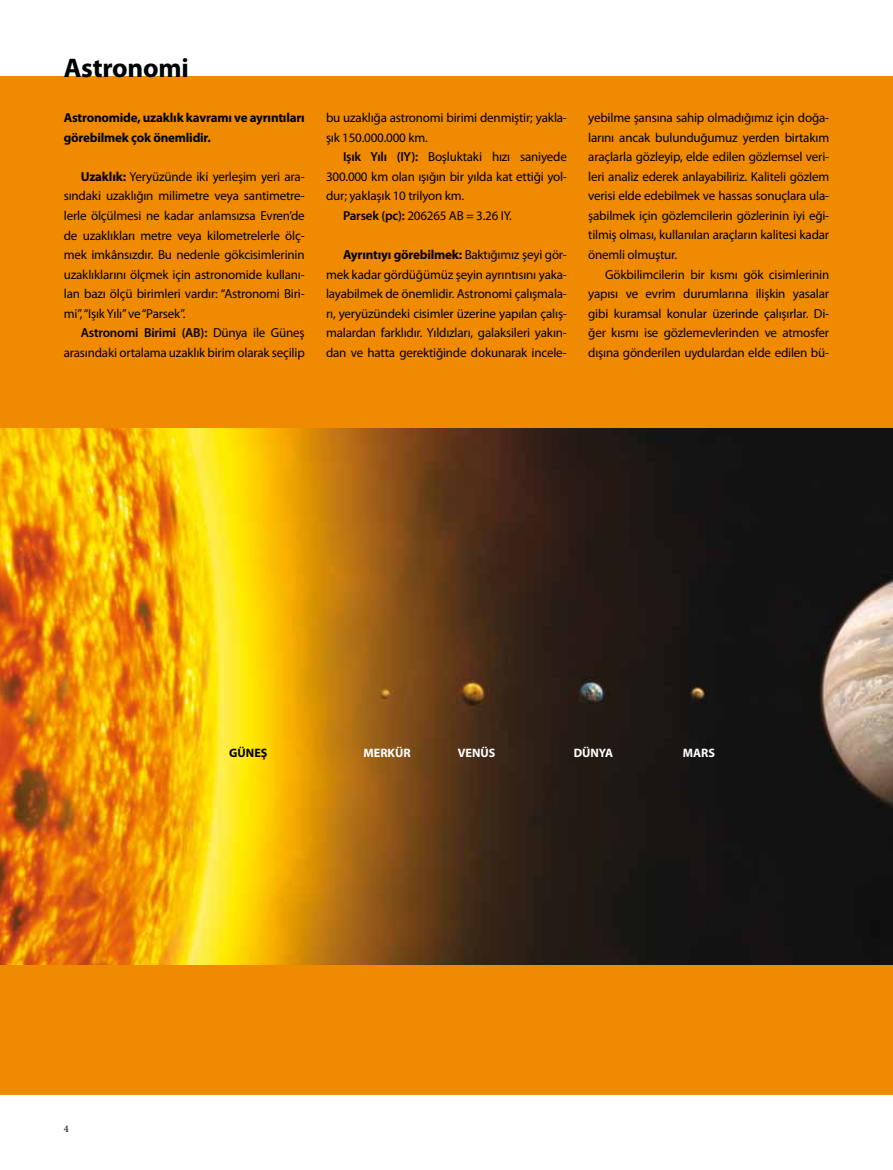
<style>
.page{position:relative;width:893px;height:1170px;background:#fff}
.page>*{position:absolute;margin:0;border:0;box-sizing:border-box;transform-origin:0 0}
.t1{font:700 27px "Myriad Pro";letter-spacing:-.01em;color:#000}
.t2{font:13.05px/19.5px "Myriad Pro";letter-spacing:-.015em;color:#000;text-align:justify}
.t3{font:700 13.05px/19.5px "Myriad Pro";letter-spacing:-.015em;color:#000}
.t4{font:700 12.15px "Myriad Pro";color:#fff}
.t5{font:700 12.15px "Myriad Pro";color:#000}
.t6{font:10.35px "Minion Pro";color:#000}
.s1{font-weight:700}
.s2{font-weight:600}
</style>
<div class="page">
<div style="left:0;top:77px;width:893px;height:1017px;background:#f08a00"></div>
<img style="left:0;top:429px;width:893px;height:535px">
<h1 class="t1" style="left:64px;top:50px;width:127px">Astronomi</h1>
<p class="t3" style="left:64px;top:107px;width:242px">Astronomide, uzaklık kavramı ve ayrıntıları görebilmek çok önemlidir.</p>
<p class="t2" style="left:64px;top:166px;width:242px;text-indent:17px"><span class="s1">Uzaklık:</span> Yeryüzünde iki yerleşim yeri ara&shy;sındaki uzaklığın milimetre veya santimetre&shy;lerle ölçülmesi ne kadar anlamsızsa Evren’de de uzaklıkları metre veya kilometrelerle ölç&shy;mek imkânsızdır. Bu nedenle gökcisimlerinin uzaklıklarını ölçmek için astronomide kullanı&shy;lan bazı ölçü birimleri vardır: “Astronomi Biri&shy;mi”, “Işık Yılı” ve “Parsek”.</p>
<p class="t2" style="left:64px;top:323px;width:242px;text-align:right"><span class="s2">Astronomi Birimi (AB):</span> Dünya ile Güneş arasındaki ortalama uzaklık birim olarak seçilip</p>
<p class="t2" style="left:326px;top:108px;width:242px">bu uzaklığa astronomi birimi denmiştir; yakla&shy;şık 150.000.000 km.</p>
<p class="t2" style="left:343px;top:147px;width:225px"><span class="s2">Işık Yılı (IY):</span> Boşluktaki hızı saniyede</p>
<p class="t2" style="left:326px;top:166px;width:242px">300.000 km olan ışığın bir yılda kat ettiği yol-</p>
<p class="t2" style="left:326px;top:186px;width:140px">dur; yaklaşık 10 trilyon km.</p>
<p class="t2" style="left:343px;top:205px;width:170px"><span class="s2">Parsek (pc):</span> 206265 AB = 3.26 IY.</p>
<p class="t2" style="left:326px;top:245px;width:242px;text-indent:17px"><span class="s1">Ayrıntıyı görebilmek:</span> Baktığımız şeyi gör&shy;mek kadar gördüğümüz şeyin ayrıntısını yaka&shy;layabilmek de önemlidir. Astronomi çalışmala&shy;rı, yeryüzündeki cisimler üzerine yapılan çalış&shy;malardan farklıdır. Yıldızları, galaksileri yakın&shy;dan ve hatta gerektiğinde dokunarak incele-</p>
<p class="t2" style="left:588px;top:108px;width:242px">yebilme şansına sahip olmadığımız için doğa&shy;larını ancak bulunduğumuz yerden birtakım araçlarla gözleyip, elde edilen gözlemsel veri&shy;leri analiz ederek anlayabiliriz. Kaliteli gözlem verisi elde edebilmek ve hassas sonuçlara ula&shy;şabilmek için gözlemcilerin gözlerinin iyi eği&shy;tilmiş olması, kullanılan araçların kalitesi kadar önemli olmuştur.</p>
<p class="t2" style="left:588px;top:264px;width:242px;text-indent:17px">Gökbilimcilerin bir kısmı gök cisimlerinin yapısı ve evrim durumlarına ilişkin yasalar gibi kuramsal konular üzerinde çalışırlar. Di&shy;ğer kısmı ise gözlemevlerinden ve atmosfer dışına gönderilen uydulardan elde edilen bü-</p>
<p class="t6" style="left:64px;top:1121px;width:6px">4</p>
<p class="t5" style="left:229px;top:745px;width:40px">GÜNEŞ</p>
<p class="t4" style="left:363px;top:745px;width:49px">MERKÜR</p>
<p class="t4" style="left:458px;top:745px;width:39px">VENÜS</p>
<p class="t4" style="left:574px;top:745px;width:41px">DÜNYA</p>
<p class="t4" style="left:683px;top:745px;width:34px">MARS</p>
</div>
